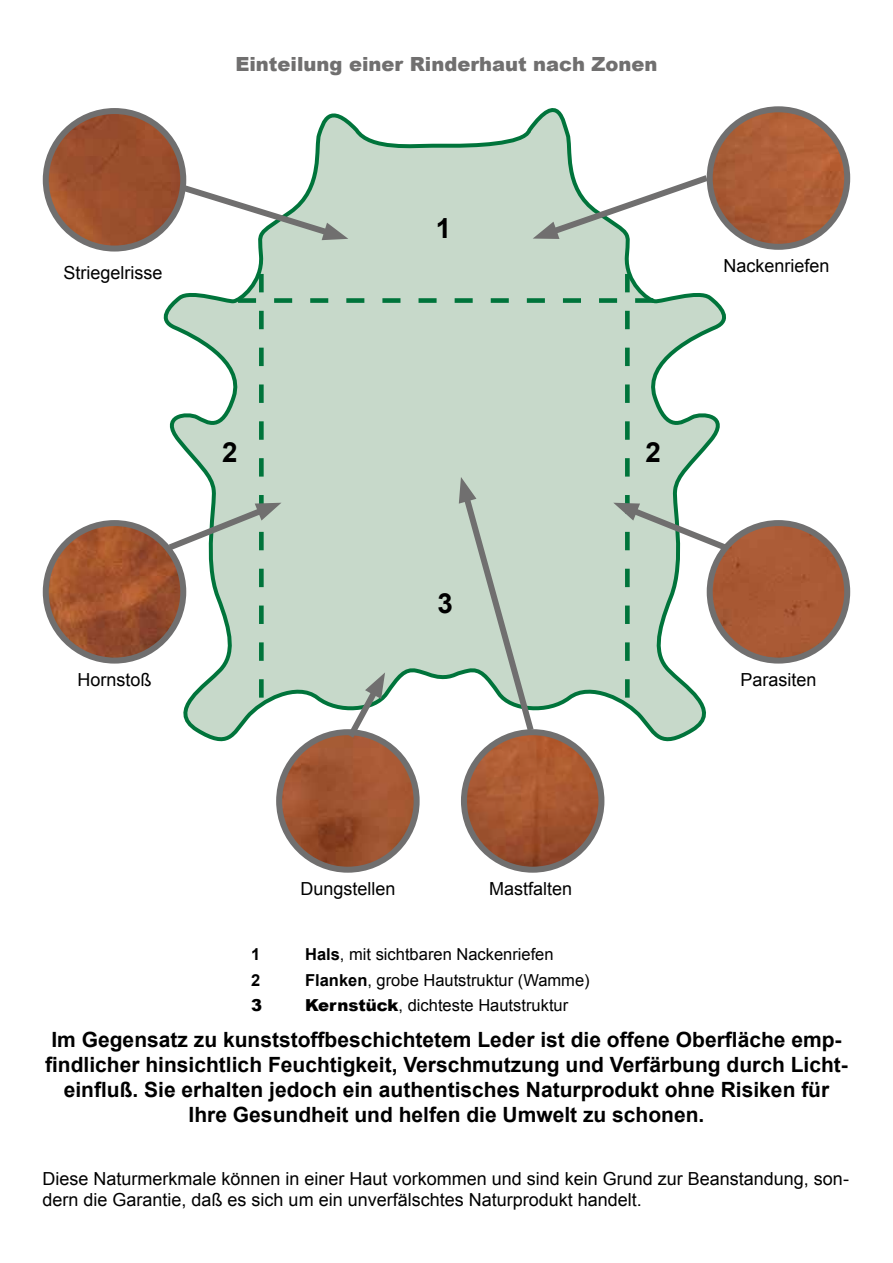
<style>
.page{position:relative;width:893px;height:1263px;background:#fff}
.page>*{position:absolute;margin:0;border:0;box-sizing:border-box;transform-origin:0 0}
.t1{font:700 27.75px "Arial";color:#000}
.t2{font:700 21px/25.2px "Arial";color:#000;text-align:center}
.t3{font:900 19.5px "Arial";color:#706f6f}
.t4{font:18px/21.6px "Arial";color:#000}
.t5{font:16.5px "Arial";color:#000}
.t6{font:700 16.5px "Arial";color:#000}
.t7{font:900 16.5px "Arial";color:#000}
.s1{font-weight:700}
.s2{font-weight:900}
</style>
<div class="page">
<svg style="left:157px;top:108px;width:581px;height:647px"></svg>
<img style="left:46px;top:111px;width:137px;height:138px;border-radius:69px">
<div style="left:43px;top:108px;width:143px;height:144px;border:6px solid #706f6f;border-radius:50%"></div>
<img style="left:46px;top:524px;width:116px;height:137px">
<div style="left:43px;top:520px;width:143px;height:144px;border:6px solid #706f6f;border-radius:50%"></div>
<img style="left:464px;top:732px;width:137px;height:138px;border-radius:69px">
<div style="left:461px;top:729px;width:143px;height:144px;border:6px solid #706f6f;border-radius:50%"></div>
<img style="left:279px;top:732px;width:138px;height:138px;border-radius:69px">
<div style="left:276px;top:729px;width:144px;height:144px;border:6px solid #706f6f;border-radius:50%"></div>
<div style="left:710px;top:523px;width:137px;height:138px;background:#aa5a35;border-radius:69px"></div>
<div style="left:707px;top:520px;width:143px;height:144px;border:6px solid #706f6f;border-radius:50%"></div>
<svg style="left:533px;top:170px;width:181px;height:71px"></svg>
<svg style="left:176px;top:180px;width:172px;height:62px"></svg>
<img style="left:710px;top:109px;width:137px;height:138px;border-radius:69px">
<div style="left:707px;top:106px;width:143px;height:144px;border:6px solid #706f6f;border-radius:50%"></div>
<svg style="left:162px;top:274px;width:571px;height:470px"></svg>
<p class="t3" style="left:235px;top:50px;width:424px">Einteilung einer Rinderhaut nach Zonen</p>
<p class="t4" style="left:64px;top:262px;width:101px">Striegelrisse</p>
<h1 class="t1" style="left:222px;top:434px;width:17px">2</h1>
<h1 class="t1" style="left:436px;top:209px;width:17px">1</h1>
<h1 class="t1" style="left:437px;top:585px;width:17px">3</h1>
<p class="t4" style="left:723px;top:255px;width:108px">Nackenriefen</p>
<h1 class="t1" style="left:645px;top:434px;width:17px">2</h1>
<p class="t4" style="left:77px;top:669px;width:76px">Hornstoß</p>
<p class="t4" style="left:740px;top:669px;width:78px">Parasiten</p>
<p class="t4" style="left:301px;top:878px;width:97px">Dungstellen</p>
<p class="t4" style="left:489px;top:878px;width:85px">Mastfalten</p>
<p class="t6" style="left:251px;top:943px;width:11px">1</p>
<p class="t5" style="left:305px;top:944px;width:250px"><span class="s1">Hals</span>, mit sichtbaren Nackenriefen</p>
<p class="t6" style="left:251px;top:969px;width:11px">2</p>
<p class="t5" style="left:305px;top:969px;width:286px"><span class="s1">Flanken</span>, grobe Hautstruktur (Wamme)</p>
<p class="t7" style="left:251px;top:993px;width:13px">3</p>
<p class="t5" style="left:305px;top:995px;width:265px"><span class="s2">Kernstück</span>, dichteste Hautstruktur</p>
<p class="t2" style="left:45px;top:1027px;width:804px">Im Gegensatz zu kunststoffbeschichtetem Leder ist die offene Oberfläche emp&shy;findlicher hinsichtlich Feuchtigkeit, Verschmutzung und Verfärbung durch Licht&shy;einfluß. Sie erhalten jedoch ein authentisches Naturprodukt ohne Risiken für Ihre Gesundheit und helfen die Umwelt zu schonen.</p>
<p class="t4" style="left:43px;top:1168px;width:808px">Diese Naturmerkmale können in einer Haut vorkommen und sind kein Grund zur Beanstandung, son&shy;dern die Garantie, daß es sich um ein unverfälschtes Naturprodukt handelt.</p>
</div>
